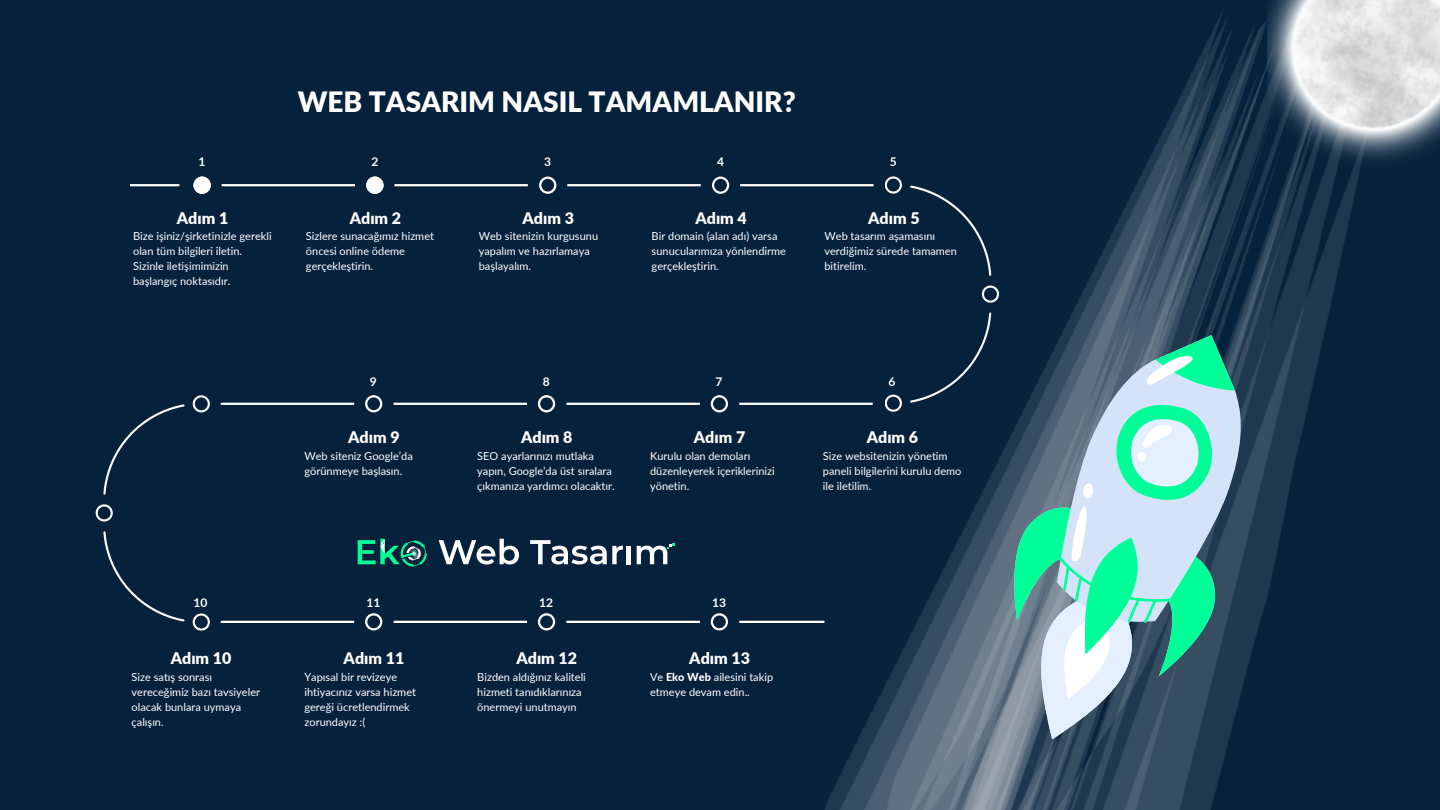
<style>
.page{position:relative;width:1440px;height:810px;background:#06213c}
.page>*{position:absolute;margin:0;border:0;box-sizing:border-box;transform-origin:0 0}
.t1{font:900 28px "Lato";color:#fff}
.t2{font:900 16px "Lato";color:#fff}
.t3{font:700 12px "Lato";color:#fff}
.t4{font:11px/15px "Lato";color:#fff}
.s1{font-weight:800}
</style>
<div class="page">
<hr style="left:221px;top:621px;width:133px;height:2px;background:#fff">
<hr style="left:394px;top:621px;width:133px;height:2px;background:#fff">
<hr style="left:740px;top:184px;width:134px;height:2px;background:#fff">
<hr style="left:566px;top:621px;width:134px;height:2px;background:#fff">
<hr style="left:567px;top:184px;width:134px;height:2px;background:#fff">
<hr style="left:739px;top:621px;width:85px;height:2px;background:#fff">
<hr style="left:394px;top:184px;width:134px;height:2px;background:#fff">
<hr style="left:222px;top:184px;width:133px;height:2px;background:#fff">
<hr style="left:130px;top:184px;width:49px;height:2px;background:#fff">
<svg style="left:365px;top:613px;width:17px;height:18px"></svg>
<svg style="left:538px;top:613px;width:17px;height:18px"></svg>
<svg style="left:712px;top:177px;width:17px;height:17px"></svg>
<svg style="left:711px;top:613px;width:17px;height:18px"></svg>
<svg style="left:539px;top:177px;width:17px;height:17px"></svg>
<svg style="left:366px;top:177px;width:18px;height:17px"></svg>
<svg style="left:193px;top:177px;width:18px;height:17px"></svg>
<hr style="left:221px;top:403px;width:133px;height:2px;background:#fff">
<hr style="left:394px;top:403px;width:133px;height:2px;background:#fff">
<hr style="left:566px;top:403px;width:134px;height:2px;background:#fff">
<hr style="left:739px;top:403px;width:134px;height:2px;background:#fff">
<svg style="left:365px;top:395px;width:17px;height:17px"></svg>
<svg style="left:538px;top:395px;width:17px;height:17px"></svg>
<svg style="left:711px;top:395px;width:17px;height:17px"></svg>
<svg style="left:96px;top:395px;width:114px;height:236px"></svg>
<img style="left:824px;top:11px;width:536px;height:799px">
<svg style="left:948px;top:294px;width:368px;height:486px"></svg>
<svg style="left:998px;top:696px;width:234px;height:65px;background:#4d6175"></svg>
<svg style="left:981px;top:294px;width:335px;height:402px"></svg>
<svg style="left:1056px;top:335px;width:149px;height:245px;background:#8fc9c5"></svg>
<img style="left:1267px;top:0;width:173px;height:169px">
<svg style="left:439px;top:539px;width:80px;height:25px"></svg>
<svg style="left:530px;top:540px;width:93px;height:24px"></svg>
<hr style="left:627px;top:546px;width:4px;height:18px;background:#fff">
<svg style="left:637px;top:543px;width:37px;height:21px"></svg>
<svg style="left:358px;top:539px;width:69px;height:28px"></svg>
<p class="t1" style="left:298px;top:84px;width:500px">WEB TASARIM NASIL TAMAMLANIR?</p>
<p class="t3" style="left:199px;top:154px;width:8px">1</p>
<p class="t3" style="left:371px;top:154px;width:8px">2</p>
<p class="t3" style="left:544px;top:154px;width:8px">3</p>
<p class="t3" style="left:717px;top:154px;width:8px">4</p>
<p class="t3" style="left:890px;top:154px;width:8px">5</p>
<p class="t2" style="left:177px;top:208px;width:53px">Adım 1</p>
<p class="t4" style="left:133px;top:229px;width:140px">Bize işiniz/şirketinizle gerekli olan tüm bilgileri iletin.<br>Sizinle iletişimimizin başlangıç noktasıdır.</p>
<p class="t2" style="left:350px;top:208px;width:53px">Adım 2</p>
<p class="t4" style="left:306px;top:229px;width:130px">Sizlere sunacağımız hizmet öncesi online ödeme gerçekleştirin.</p>
<p class="t2" style="left:523px;top:208px;width:53px">Adım 3</p>
<p class="t4" style="left:479px;top:229px;width:121px">Web sitenizin kurgusunu yapalım ve hazırlamaya başlayalım.</p>
<p class="t2" style="left:695px;top:208px;width:53px">Adım 4</p>
<p class="t4" style="left:652px;top:229px;width:136px">Bir domain (alan adı) varsa sunucularımıza yönlendirme gerçekleştirin.</p>
<p class="t2" style="left:868px;top:208px;width:53px">Adım 5</p>
<p class="t4" style="left:824px;top:229px;width:134px">Web tasarım aşamasını verdiğimiz sürede tamamen bitirelim.</p>
<p class="t3" style="left:370px;top:374px;width:8px">9</p>
<p class="t2" style="left:348px;top:428px;width:53px">Adım 9</p>
<p class="t4" style="left:304px;top:448px;width:110px">Web siteniz Google’da görünmeye başlasın.</p>
<p class="t3" style="left:543px;top:374px;width:8px">8</p>
<p class="t3" style="left:716px;top:374px;width:8px">7</p>
<p class="t3" style="left:888px;top:374px;width:8px">6</p>
<p class="t2" style="left:521px;top:428px;width:53px">Adım 8</p>
<p class="t4" style="left:477px;top:448px;width:139px">SEO ayarlarınızı mutlaka yapın, Google’da üst sıralara çıkmanıza yardımcı olacaktır.</p>
<p class="t2" style="left:694px;top:428px;width:53px">Adım 7</p>
<p class="t4" style="left:650px;top:448px;width:126px">Kurulu olan demoları düzenleyerek içeriklerinizi yönetin.</p>
<p class="t2" style="left:867px;top:428px;width:53px">Adım 6</p>
<p class="t4" style="left:823px;top:448px;width:140px">Size websitenizin yönetim paneli bilgilerini kurulu demo ile iletilim.</p>
<p class="t3" style="left:194px;top:595px;width:15px">10</p>
<p class="t3" style="left:366px;top:595px;width:15px">11</p>
<p class="t3" style="left:539px;top:595px;width:15px">12</p>
<p class="t3" style="left:712px;top:595px;width:15px">13</p>
<p class="t2" style="left:171px;top:649px;width:62px">Adım 10</p>
<p class="t2" style="left:344px;top:649px;width:62px">Adım 11</p>
<p class="t2" style="left:516px;top:649px;width:62px">Adım 12</p>
<p class="t2" style="left:689px;top:649px;width:62px">Adım 13</p>
<p class="t4" style="left:132px;top:669px;width:130px">Size satış sonrası vereceğimiz bazı tavsiyeler olacak bunlara uymaya çalışın.</p>
<p class="t4" style="left:304px;top:669px;width:113px">Yapısal bir revizeye ihtiyacınız varsa hizmet gereği ücretlendirmek zorundayız :(</p>
<p class="t4" style="left:477px;top:669px;width:110px">Bizden aldığınız kaliteli hizmeti tanıdıklarınıza önermeyi unutmayın</p>
<p class="t4" style="left:650px;top:669px;width:125px">Ve <span class="s1">Eko Web</span> ailesini takip etmeye devam edin..</p>
</div>
